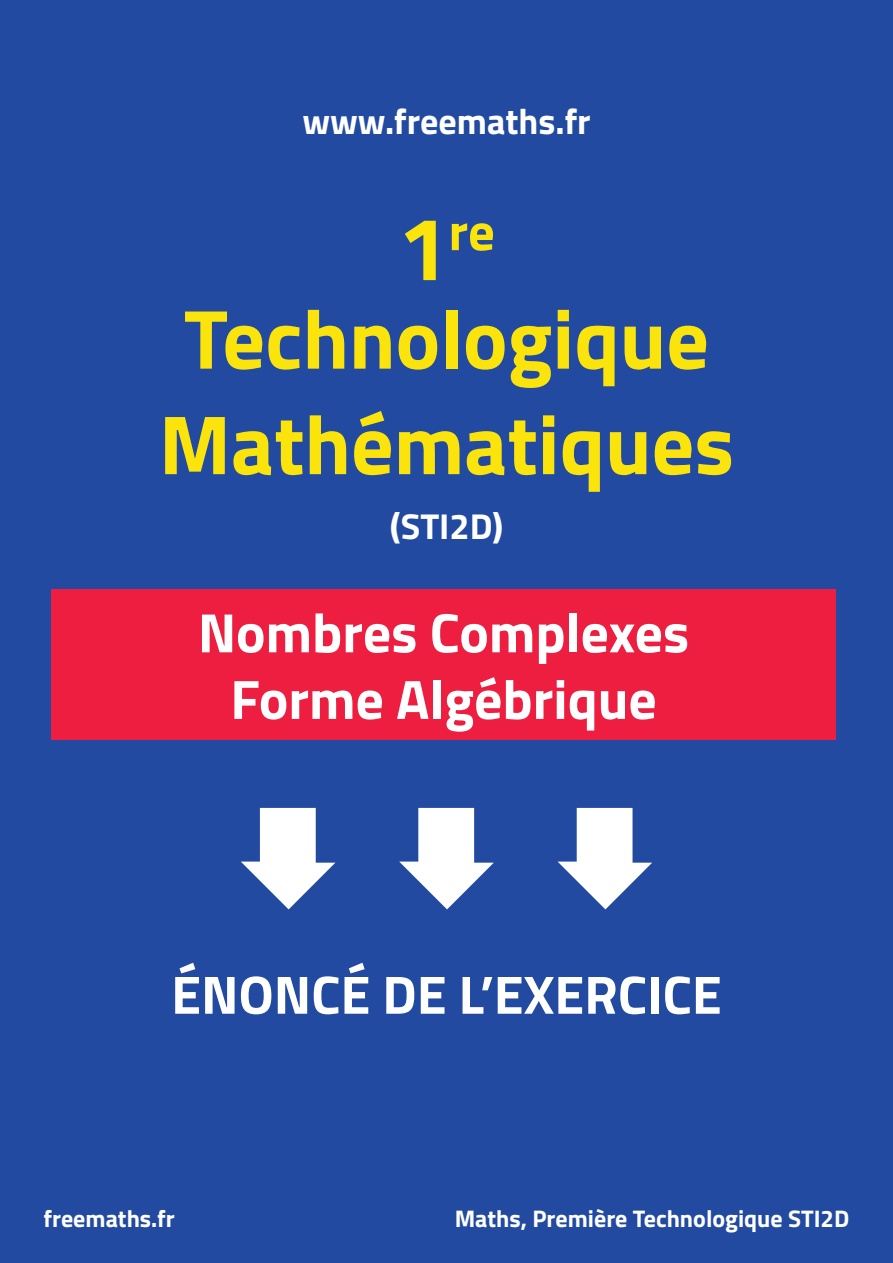
<style>
.page{position:relative;width:893px;height:1263px;background:#214aa0}
.page>*{position:absolute;margin:0;border:0;box-sizing:border-box;transform-origin:0 0}
.t1{font:700 84px/105.4px "Titillium";color:#fbe30c}
.t2{font:700 55.5px/66.6px "Titillium";color:#fff;text-align:center}
.t3{font:700 54px "Titillium";color:#fff}
.t4{font:700 52.5px "Titillium";color:#fbe30c}
.t5{font:700 36px "Titillium";color:#fff}
.t6{font:700 24px "Titillium";color:#fff}
.s1{font-size:90px}
</style>
<div class="page">
<svg style="left:241px;top:808px;width:94px;height:101px"></svg>
<svg style="left:399px;top:808px;width:95px;height:101px"></svg>
<svg style="left:558px;top:808px;width:94px;height:101px"></svg>
<div style="left:51px;top:589px;width:785px;height:151px;background:#ed1e40"></div>
<h3 class="t5" style="left:302px;top:94px;width:290px">www.freemaths.fr</h3>
<h3 class="t4" style="left:398px;top:192px;width:98px"><span class="s1">1</span>re</h3>
<h1 class="t1" style="left:159px;top:282px;width:577px">Technologique<br>Mathématiques</h1>
<h3 class="t5" style="left:390px;top:498px;width:115px">(STI2D)</h3>
<h2 class="t2" style="left:198px;top:597px;width:493px">Nombres Complexes<br>Forme Algébrique</h2>
<h3 class="t3" style="left:171px;top:953px;width:552px">ÉNONCÉ DE L’EXERCICE</h3>
<p class="t6" style="left:44px;top:1200px;width:133px">freemaths.fr</p>
<p class="t6" style="left:455px;top:1200px;width:396px">Maths, Première Technologique STI2D</p>
</div>
